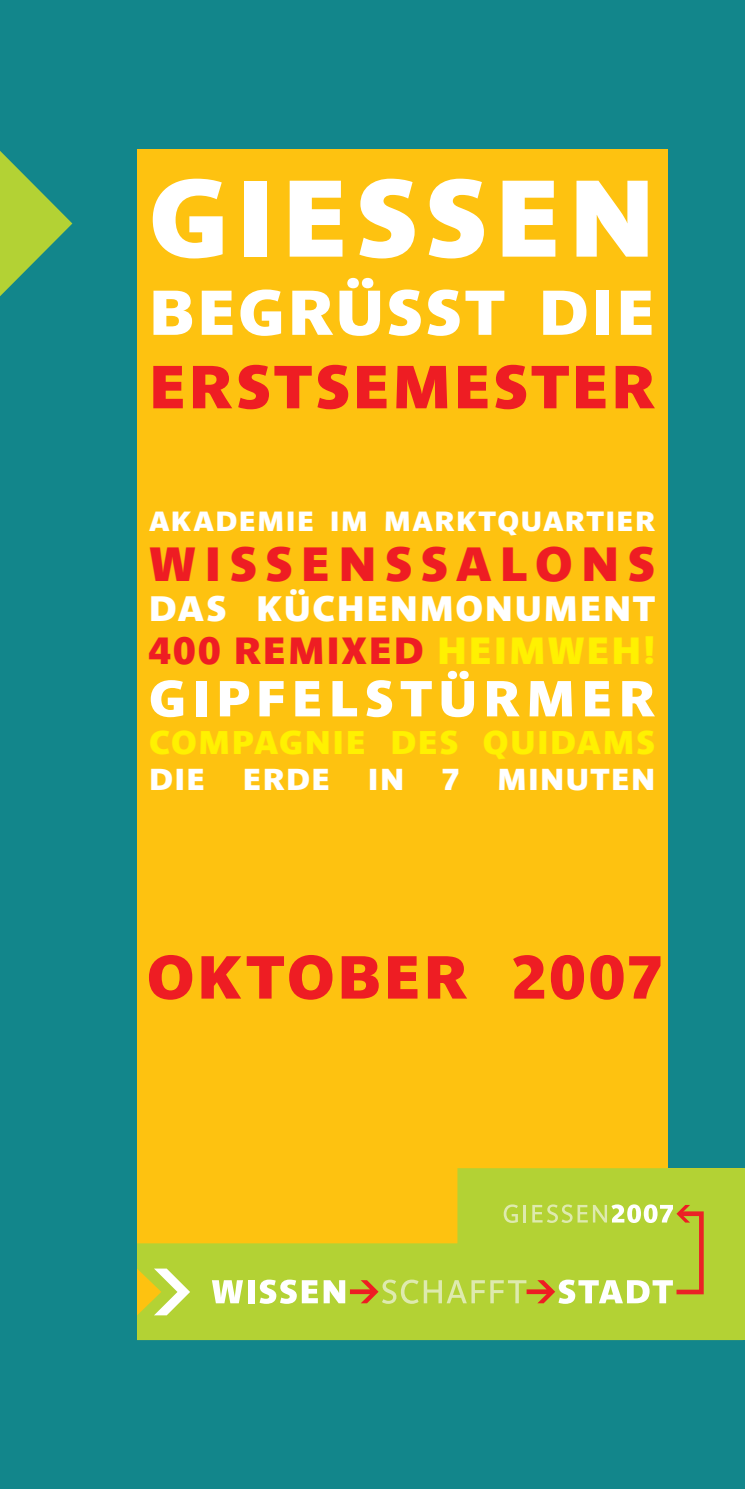
<style>
.page{position:relative;width:745px;height:1489px;background:#fff}
.page>*{position:absolute;margin:0;border:0;box-sizing:border-box;transform-origin:0 0}
.t1{font:107.5px "Parisine Sombre";letter-spacing:.065em;color:#fff}
.t2{font:62.5px "Parisine Sombre";letter-spacing:.04em;color:#fff}
.t3{font:60px "Parisine Sombre";letter-spacing:.045em;color:#ee1d23}
.t4{font:50px "Parisine Sombre";letter-spacing:.12em;color:#fff}
.t5{font:47.5px "Parisine Sombre";letter-spacing:.17em;color:#ee1d23}
.t6{font:37.5px "Parisine Sombre";letter-spacing:.045em;color:#ee1d23}
.t7{font:35px "Parisine Sombre";letter-spacing:.045em;color:#fff}
.t8{font:32.5px "Parisine Sombre";letter-spacing:.045em;color:#fff101}
.t9{font:30px "Parisine Sombre";letter-spacing:.045em;color:#fff}
.t10{font:27.5px "Parisine Sombre";letter-spacing:.05em;color:#fff}
.s1{color:#fff101}
</style>
<div class="page">
<div style="left:0;top:0;width:744px;height:1488px;background:#12868b"></div>
<div style="left:137px;top:149px;width:531px;height:1095px;background:#fec210"></div>
<svg style="left:137px;top:1168px;width:604px;height:171px;fill:#b3d234"></svg>
<svg style="left:212px;top:1280px;width:31px;height:23px"></svg>
<div style="left:247px;top:1280px;width:7px;height:23px;background:#fff"></div>
<svg style="left:259px;top:1279px;width:58px;height:24px"></svg>
<svg style="left:323px;top:1279px;width:161px;height:24px;background:#c7d060"></svg>
<svg style="left:154px;top:1268px;width:36px;height:47px;background:#cfe179"></svg>
<svg style="left:490px;top:1204px;width:215px;height:99px;background:#becf4c"></svg>
<svg style="left:0;top:151px;width:72px;height:145px"></svg>
<hr style="left:741px;top:1168px;width:3px;height:171px;background:#b3d234">
<h1 class="t1" style="left:149px;top:155px;width:507px">GIESSEN</h1>
<p class="t2" style="left:149px;top:276px;width:507px">BEGRÜSST DIE</p>
<p class="t3" style="left:149px;top:352px;width:507px">ERSTSEMESTER</p>
<p class="t10" style="left:149px;top:505px;width:507px">AKADEMIE IM MARKTQUARTIER</p>
<p class="t5" style="left:149px;top:536px;width:507px">WISSENSSALONS</p>
<p class="t7" style="left:149px;top:588px;width:507px">DAS KÜCHENMONUMENT</p>
<p class="t6" style="left:149px;top:628px;width:507px">400 REMIXED <span class="s1">HEIMWEH!</span></p>
<p class="t4" style="left:149px;top:669px;width:507px">GIPFELSTÜRMER</p>
<p class="t8" style="left:149px;top:723px;width:507px">COMPAGNIE DES QUIDAMS</p>
<p class="t9" style="left:149px;top:761px;width:58px">DIE</p>
<p class="t9" style="left:243px;top:761px;width:89px">ERDE</p>
<p class="t9" style="left:368px;top:761px;width:38px">IN</p>
<p class="t9" style="left:441px;top:761px;width:19px">7</p>
<p class="t9" style="left:496px;top:761px;width:160px">MINUTEN</p>
<p class="t3" style="left:147px;top:941px;width:516px">OKTOBER 2007</p>
</div>
